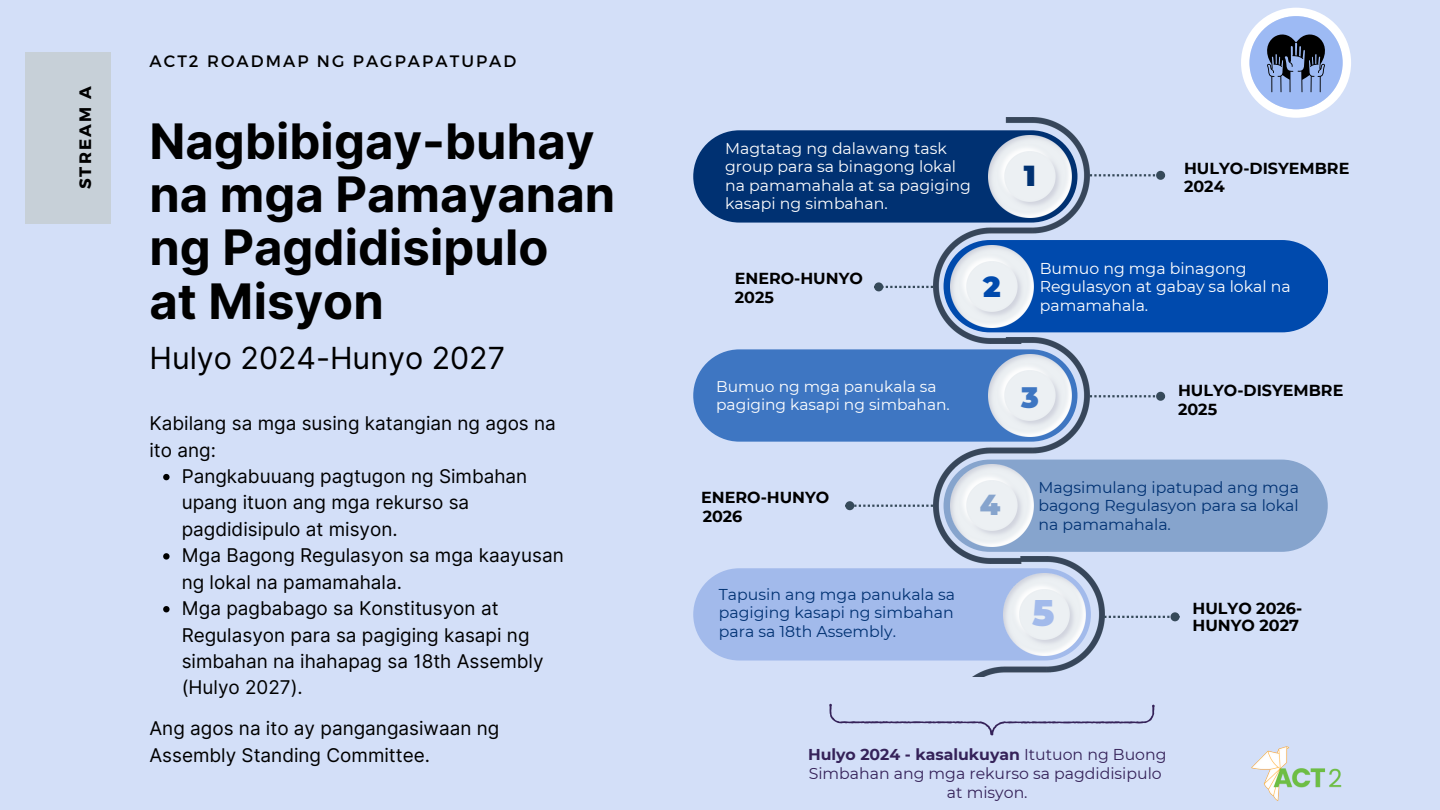
<style>
.page{position:relative;width:1440px;height:810px;background:#d3dff8}
.page>*{position:absolute;margin:0;border:0;box-sizing:border-box;transform-origin:0 0}
.t1{font:700 48.9px/53.3px "Inter";color:#000}
.t2{font:900 36.1px "Montserrat";color:#a2baeb}
.t3{font:30.5px "Inter";color:#000}
.t4{font:900 28.9px "Montserrat";color:#003172}
.t5{font:900 28.9px "Montserrat";color:#3e76c2}
.t6{font:900 28.9px "Montserrat";color:#004aad}
.t7{font:900 28.9px "Montserrat";color:#86a4cd}
.t8{font:18.9px/26.4px "Inter";color:#000}
.t9{font:16.5px "Montserrat";letter-spacing:.125em;color:#000}
.t10{font:700 16.5px "Montserrat";letter-spacing:.125em;color:#000}
.t11{font:700 15.9px "Montserrat";color:#000}
.t12{font:15.7px/18.5px "Montserrat";color:#fff}
.t13{font:15.7px/18.5px "Montserrat";color:#003172;text-align:justify}
.t14{font:15.7px/18.8px "Montserrat";color:#352259}
.t15{font:15.4px/18.5px "Montserrat";color:#fff}
.s1{font-weight:700}
</style>
<div class="page">
<div style="left:25px;top:52px;width:85px;height:172px;background:#c7d0d8"></div>
<img style="left:933px;top:118px;width:157px;height:219px">
<div style="left:944px;top:460px;width:384px;height:92px;background:#86a4cd;border-radius:46px"></div>
<img style="left:933px;top:337px;width:157px;height:220px">
<div style="left:693px;top:130px;width:384px;height:93px;background:#003172;border-radius:46px"></div>
<img style="left:989px;top:135px;width:82px;height:82px">
<div style="left:693px;top:349px;width:384px;height:93px;background:#3e76c2;border-radius:46px"></div>
<div style="left:944px;top:240px;width:384px;height:92px;background:#004aad;border-radius:46px"></div>
<svg style="left:883px;top:286px;width:50px;height:2px"></svg>
<div style="left:875px;top:284px;width:7px;height:6px;background:#364a5a;border-radius:50%"></div>
<div style="left:874px;top:282px;width:9px;height:9px;border:2px solid #364a5a;border-radius:50%"></div>
<img style="left:951px;top:246px;width:82px;height:82px">
<img style="left:989px;top:355px;width:82px;height:81px">
<svg style="left:854px;top:505px;width:79px;height:2px"></svg>
<div style="left:846px;top:502px;width:7px;height:7px;background:#364a5a;border-radius:50%"></div>
<div style="left:845px;top:501px;width:9px;height:9px;border:2px solid #364a5a;border-radius:50%"></div>
<img style="left:951px;top:465px;width:82px;height:81px">
<svg style="left:1090px;top:395px;width:65px;height:2px"></svg>
<div style="left:1157px;top:393px;width:7px;height:7px;background:#364a5a;border-radius:50%"></div>
<div style="left:1156px;top:392px;width:9px;height:9px;border:2px solid #364a5a;border-radius:50%"></div>
<svg style="left:1090px;top:174px;width:65px;height:2px"></svg>
<div style="left:1157px;top:172px;width:7px;height:7px;background:#364a5a;border-radius:50%"></div>
<div style="left:1156px;top:171px;width:9px;height:9px;border:2px solid #364a5a;border-radius:50%"></div>
<img style="left:963px;top:557px;width:141px;height:120px">
<div style="left:693px;top:568px;width:398px;height:93px;background:#a2baeb;border-radius:46px"></div>
<img style="left:1003px;top:573px;width:83px;height:82px">
<svg style="left:1104px;top:616px;width:65px;height:2px"></svg>
<div style="left:1172px;top:613px;width:6px;height:7px;background:#364a5a;border-radius:50%"></div>
<div style="left:1171px;top:612px;width:9px;height:9px;border:2px solid #364a5a;border-radius:50%"></div>
<svg style="left:1241px;top:8px;width:110px;height:110px"></svg>
<svg style="left:829px;top:704px;width:326px;height:31px"></svg>
<svg style="left:163px;top:474px;width:7px;height:6px"></svg>
<svg style="left:163px;top:553px;width:7px;height:7px"></svg>
<svg style="left:163px;top:606px;width:7px;height:6px"></svg>
<img style="left:1251px;top:746px;width:91px;height:55px">
<h4 class="t10" style="left:75px;top:189px;width:104px;rotate:-90deg">STREAM A</h4>
<h6 class="t9" style="left:149px;top:50px;width:368px">ACT2 ROADMAP NG PAGPAPATUPAD</h6>
<h3 class="t1" style="left:149px;top:114px;width:467px">Nagbibigay-buhay na mga Pamayanan ng Pagdidisipulo<br>at Misyon</h3>
<p class="t3" style="left:149px;top:340px;width:357px">Hulyo 2024-Hunyo 2027</p>
<p class="t8" style="left:149px;top:410px;width:408px">Kabilang sa mga susing katangian ng agos na ito ang:</p>
<p class="t8" style="left:182px;top:463px;width:347px">Pangkabuuang pagtugon ng Simbahan upang ituon ang mga rekurso sa pagdidisipulo at misyon.</p>
<p class="t8" style="left:182px;top:542px;width:384px">Mga Bagong Regulasyon sa mga kaayusan ng lokal na pamamahala.</p>
<p class="t8" style="left:182px;top:595px;width:363px">Mga pagbabago sa Konstitusyon at<br>Regulasyon para sa pagiging kasapi ng simbahan na ihahapag sa 18th Assembly (Hulyo 2027).</p>
<h4 class="t8" style="left:149px;top:715px;width:351px">Ang agos na ito ay pangangasiwaan ng<br>Assembly Standing Committee.</h4>
<p class="t12" style="left:725px;top:139px;width:247px">Magtatag ng dalawang task group para sa binagong lokal na pamamahala at sa pagiging kasapi ng simbahan.</p>
<h4 class="t11" style="left:735px;top:268px;width:130px">ENERO-HUNYO</h4>
<h6 class="t11" style="left:735px;top:287px;width:41px">2025</h6>
<p class="t6" style="left:983px;top:269px;width:19px">2</p>
<h4 class="t4" style="left:1024px;top:158px;width:14px">1</h4>
<p class="t11" style="left:1184px;top:158px;width:167px">HULYO-DISYEMBRE</p>
<p class="t11" style="left:1184px;top:177px;width:42px">2024</p>
<p class="t12" style="left:1040px;top:259px;width:253px">Bumuo ng mga binagong<br>Regulasyon at gabay sa lokal na pamamahala.</p>
<p class="t15" style="left:716px;top:377px;width:235px">Bumuo ng mga panukala sa pagiging kasapi ng simbahan.</p>
<p class="t11" style="left:701px;top:488px;width:130px">ENERO-HUNYO</p>
<p class="t11" style="left:703px;top:506px;width:41px">2026</p>
<p class="t13" style="left:719px;top:585px;width:238px">Tapusin ang mga panukala sa pagiging kasapi ng simbahan para sa 18th Assembly.</p>
<h6 class="t5" style="left:1021px;top:380px;width:19px">3</h6>
<p class="t11" style="left:1178px;top:380px;width:167px">HULYO-DISYEMBRE</p>
<p class="t11" style="left:1178px;top:399px;width:41px">2025</p>
<p class="t7" style="left:980px;top:487px;width:22px">4</p>
<p class="t13" style="left:1038px;top:478px;width:262px">Magsimulang ipatupad ang mga bagong Regulasyon para sa lokal na pamamahala.</p>
<h4 class="t2" style="left:1032px;top:591px;width:24px">5</h4>
<h6 class="t11" style="left:1193px;top:599px;width:111px">HULYO 2026-</h6>
<p class="t11" style="left:1193px;top:616px;width:108px">HUNYO 2027</p>
<h4 class="t14" style="left:808px;top:745px;width:360px"><span class="s1">Hulyo 2024 - kasalukuyan</span> Itutuon ng Buong<br>Simbahan ang mga rekurso sa pagdidisipulo</h4>
<p class="t14" style="left:947px;top:783px;width:82px">at misyon.</p>
</div>
